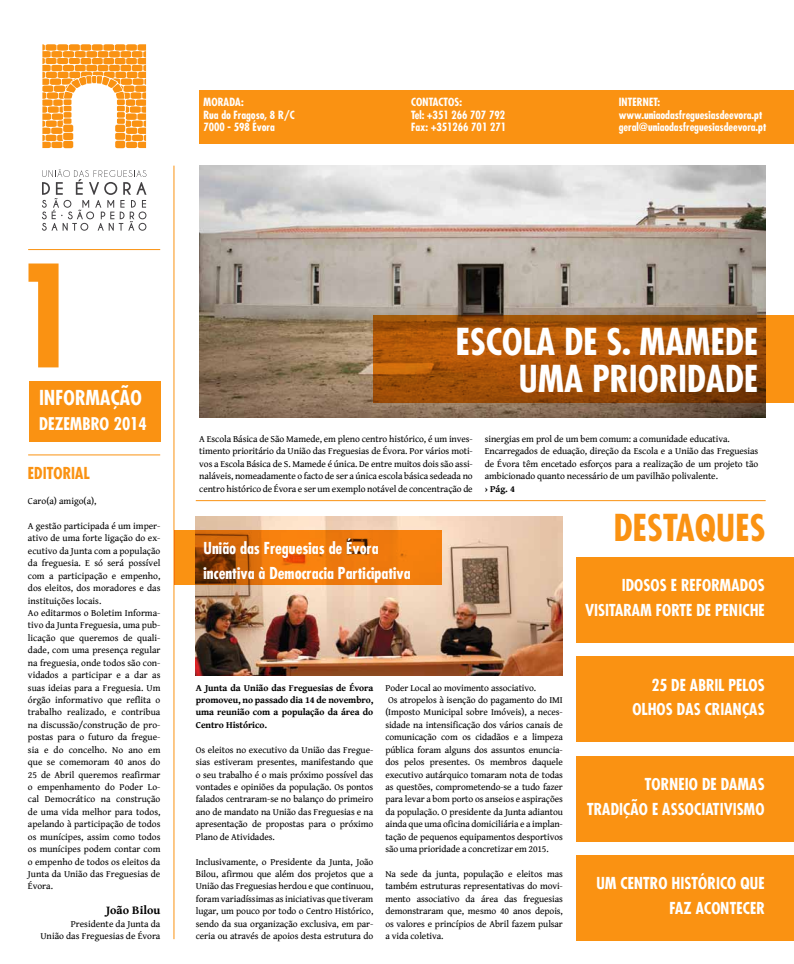
<style>
.page{position:relative;width:794px;height:964px;background:#fff}
.page>*{position:absolute;margin:0;border:0;box-sizing:border-box;transform-origin:0 0}
.t1{font:700 condensed 136px "Futura";color:#fa9212}
.t2{font:700 condensed 36px/37.3px "Futura";color:#fff;text-align:right}
.t3{font:700 condensed 36px "Futura";color:#fa9212}
.t4{font:700 condensed 20px "Futura";color:#fff}
.t5{font:700 condensed 17px "Futura";color:#fff}
.t6{font:700 condensed 16px/24.8px "Futura";color:#fff;text-align:right}
.t7{font:700 condensed 16px "Futura";color:#fa9212}
.t8{font:700 12px "Gentium Book Basic";color:#000}
.t9{font:700 condensed 11px/12.4px "Futura";color:#fff}
.t10{font:9.5px/12.4px "Gentium Book Basic";letter-spacing:-.01em;color:#000;text-align:justify}
.t11{font:700 9.5px/12.4px "Gentium Book Basic";letter-spacing:-.01em;color:#000;text-align:justify}
</style>
<div class="page">
<div style="left:29px;top:381px;width:131px;height:60px;background:#fa9212"></div>
<img style="left:196px;top:516px;width:367px;height:160px">
<hr style="left:173px;top:166px;width:1px;height:773px;background:#fa9212">
<hr style="left:196px;top:500px;width:569px;height:1px;background:#fa9212">
<img style="left:199px;top:166px;width:566px;height:251px">
<svg style="left:373px;top:315px;width:421px;height:87px;background:#a75308"></svg>
<div style="left:199px;top:90px;width:595px;height:54px;background:#fa9212"></div>
<svg style="left:174px;top:530px;width:268px;height:54px;background:#de710c"></svg>
<div style="left:576px;top:756px;width:218px;height:85px;background:#fa9212"></div>
<div style="left:576px;top:656px;width:218px;height:85px;background:#fa9212"></div>
<div style="left:576px;top:557px;width:218px;height:85px;background:#fa9212"></div>
<div style="left:576px;top:855px;width:218px;height:86px;background:#fa9212"></div>
<hr style="left:28px;top:454px;width:132px;height:1px;background:#fa9212">
<hr style="left:28px;top:249px;width:132px;height:1px;background:#fa9212">
<svg style="left:42px;top:44px;width:104px;height:104px"></svg>
<svg style="left:42px;top:169px;width:104px;height:62px"></svg>
<p class="t9" style="left:203px;top:96px;width:93px">MORADA:<br>Rua do Fragoso, 8 R/C<br>7000 - 598 Évora</p>
<p class="t9" style="left:411px;top:96px;width:96px">CONTACTOS:<br>Tel: +351 266 707 792<br>Fax: +351266 701 271</p>
<p class="t9" style="left:619px;top:96px;width:149px">INTERNET: www.uniaodasfreguesiasdeevora.pt geral@uniaodasfreguesiasdeevora.pt</p>
<h1 class="t1" style="left:14px;top:229px;width:68px">1</h1>
<h3 class="t4" style="left:39px;top:384px;width:104px">INFORMAÇÃO</h3>
<h3 class="t5" style="left:39px;top:412px;width:109px">DEZEMBRO 2014</h3>
<h3 class="t7" style="left:28px;top:463px;width:63px">EDITORIAL</h3>
<p class="t10" style="left:28px;top:494px;width:70px">Caro(a) amigo(a),</p>
<p class="t10" style="left:28px;top:519px;width:134px;text-align:left">A gestão participada é um imper&shy;ativo de uma forte ligação do ex&shy;ecutivo da Junta com a população da freguesia. E só será possível com a participação e empenho, dos eleitos, dos moradores e das instituições locais.<br>Ao editarmos o Boletim Informa&shy;tivo da Junta Freguesia, uma pub&shy;licação que queremos de quali&shy;dade, com uma presença regular na freguesia, onde todos são con&shy;vidados a participar e a dar as suas ideias para a Freguesia. Um órgão informativo que reflita o trabalho realizado, e contribua na discussão/construção de pro&shy;postas para o futuro da fregue&shy;sia e do concelho. No ano em que se comemoram 40 anos do<br>25 de Abril queremos reafirmar o empenhamento do Poder Lo&shy;cal Democrático na construção de uma vida melhor para todos, apelando à participação de todos os munícipes, assim como todos os munícipes podem contar com o empenho de todos os eleitos da<br>Junta da União das Freguesias de<br>Évora.</p>
<p class="t8" style="left:106px;top:901px;width:56px">João Bilou</p>
<p class="t10" style="left:40px;top:917px;width:122px;text-align:right">Presidente da Junta da<br>União das Freguesias de Évora</p>
<h2 class="t2" style="left:456px;top:323px;width:304px">ESCOLA DE S. MAMEDE<br>UMA PRIORIDADE</h2>
<p class="t10" style="left:199px;top:432px;width:275px">A Escola Básica de São Mamede, em pleno centro histórico, é um inves&shy;timento prioritário da União das Freguesias de Évora. Por vários moti&shy;vos a Escola Básica de S. Mamede é única. De entre muitos dois são assi&shy;naláveis, nomeadamente o facto de ser a única escola básica sedeada no centro histórico de Évora e ser um exemplo notável de concentração de</p>
<p class="t10" style="left:485px;top:432px;width:275px;text-align:left">sinergias em prol de um bem comum: a comunidade educativa.<br>Encarregados de eduação, direção da Escola e a União das Freguesias de Évora têm encetado esforços para a realização de um projeto tão ambicionado quanto necessário de um pavilhão polivalente.</p>
<p class="t11" style="left:485px;top:482px;width:32px">› Pág. 4</p>
<h3 class="t6" style="left:203px;top:535px;width:209px;text-align:left">União das Freguesias de Évora incentiva à Democracia Participativa</h3>
<h2 class="t3" style="left:614px;top:505px;width:153px">DESTAQUES</h2>
<h3 class="t6" style="left:585px;top:573px;width:181px">IDOSOS E REFORMADOS<br>VISITARAM FORTE DE PENICHE</h3>
<p class="t11" style="left:196px;top:681px;width:179px">A Junta da União das Freguesias de Évora promoveu, no passado dia 14 de novembro, uma reunião com a população da área do Centro Histórico.</p>
<p class="t10" style="left:196px;top:743px;width:179px">Os eleitos no executivo da União das Fregue&shy;sias estiveram presentes, manifestando que o seu trabalho é o mais próximo possível das vontades e opiniões da população. Os pontos falados centraram-se no balanço do primeiro ano de mandato na União das Freguesias e na apresentação de propostas para o próximo Plano de Atividades.</p>
<p class="t10" style="left:196px;top:855px;width:179px">Inclusivamente, o Presidente da Junta, João Bilou, afirmou que além dos projetos que a União das Freguesias herdou e que continuou, foram variadíssimas as iniciativas que tiveram lugar, um pouco por todo o Centro Histórico, sendo da sua organização exclusiva, em par&shy;ceria ou através de apoios desta estrutura do</p>
<p class="t10" style="left:385px;top:681px;width:179px;text-align:left">Poder Local ao movimento associativo.<br>Os atropelos à isenção do pagamento do IMI (Imposto Municipal sobre Imóveis), a neces&shy;sidade na intensificação dos vários canais de comunicação com os cidadãos e a limpeza pública foram alguns dos assuntos enuncia&shy;dos pelos presentes. Os membros daquele executivo autárquico tomaram nota de todas as questões, comprometendo-se a tudo fazer para levar a bom porto os anseios e aspirações da população. O presidente da Junta adiantou ainda que uma oficina domiciliária e a implan&shy;tação de pequenos equipamentos desportivos são uma prioridade a concretizar em 2015.</p>
<p class="t10" style="left:385px;top:867px;width:179px">Na sede da junta, população e eleitos mas também estruturas representativas do movi&shy;mento associativo da área das freguesias demonstraram que, mesmo 40 anos depois, os valores e princípios de Abril fazem pulsar a vida coletiva.</p>
<h3 class="t6" style="left:632px;top:672px;width:134px">25 DE ABRIL PELOS<br>OLHOS DAS CRIANÇAS</h3>
<h3 class="t6" style="left:587px;top:771px;width:179px">TORNEIO DE DAMAS<br>TRADIÇÃO E ASSOCIATIVISMO</h3>
<h3 class="t6" style="left:596px;top:871px;width:170px">UM CENTRO HISTÓRICO QUE<br>FAZ ACONTECER</h3>
</div>
